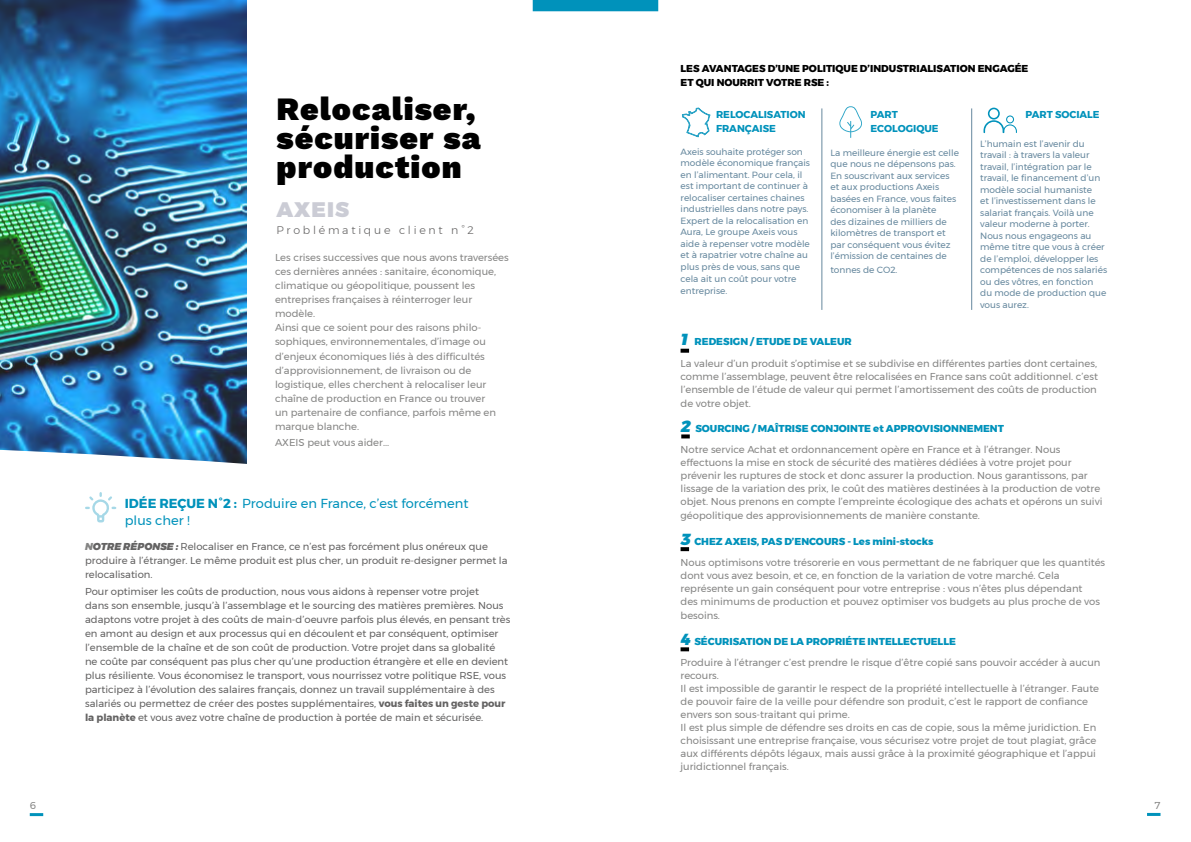
<style>
.page{position:relative;width:1191px;height:842px;background:#fff}
.page>*{position:absolute;margin:0;border:0;box-sizing:border-box;transform-origin:0 0}
.t1{font:32px/29px "Work Sans";letter-spacing:.035em;color:#000}
.t2{font:900 21px "Montserrat";letter-spacing:.05em;color:#cbccd5}
.t3{font:13px/17px "Montserrat";color:#0092bb}
.t4{font:300 11px "Montserrat";letter-spacing:.25em;color:#646363}
.t5{font:10px/13px "Montserrat";color:#858584}
.t6{font:10px/14px "Montserrat";color:#646363}
.t7{font:800 10px/14px "Montserrat";color:#000}
.t8{font:700 10px/14px "Montserrat";color:#0092bb}
.t9{font:9px/11.5px "Montserrat";color:#66889e}
.s1{font-weight:700}
.s2{font-weight:900;font-style:italic;color:#858584}
.s3{font-weight:900;font-style:italic}
.s4{font-weight:900;font-style:italic;font-size:16px;color:#0092bb}
.s5{font-weight:800;color:#0092bb}
</style>
<div class="page">
<svg style="left:1147px;top:813px;width:13px;height:3px"></svg>
<svg style="left:30px;top:813px;width:13px;height:3px"></svg>
<img style="left:0;top:0;width:247px;height:420px">
<svg style="left:0;top:420px;width:690px;height:232px"></svg>
<svg style="left:85px;top:492px;width:31px;height:31px"></svg>
<div style="left:533px;top:0;width:125px;height:11px;background:#0092bb"></div>
<hr style="left:821px;top:108px;width:1px;height:202px;background:#66889e">
<hr style="left:971px;top:108px;width:1px;height:202px;background:#66889e">
<svg style="left:682px;top:107px;width:29px;height:31px"></svg>
<svg style="left:680px;top:349px;width:9px;height:4px"></svg>
<svg style="left:839px;top:106px;width:23px;height:32px"></svg>
<svg style="left:681px;top:434px;width:9px;height:4px"></svg>
<svg style="left:680px;top:547px;width:9px;height:4px"></svg>
<svg style="left:680px;top:647px;width:9px;height:4px"></svg>
<svg style="left:983px;top:108px;width:34px;height:25px"></svg>
<h1 class="t1" style="left:276px;top:93px;width:206px">Relocaliser, sécuriser sa production</h1>
<h2 class="t2" style="left:276px;top:192px;width:74px">AXEIS</h2>
<p class="t4" style="left:276px;top:222px;width:199px">Problématique client n°2</p>
<p class="t5" style="left:275px;top:251px;width:235px;line-height:14px">Les crises successives que nous avons traversées ces dernières années : sanitaire, économique, climatique ou géopolitique, poussent les entreprises françaises à réinterroger leur modèle.<br>Ainsi que ce soient pour des raisons philo&shy;sophiques, environnementales, d’image ou d’enjeux économiques liés à des difficultés d’approvisionnement, de livraison ou de logistique, elles cherchent à relocaliser leur chaîne de production en France ou trouver<br>un partenaire de confiance, parfois même en marque blanche.</p>
<p class="t5" style="left:275px;top:436px;width:116px">AXEIS peut vous aider...</p>
<h3 class="t3" style="left:125px;top:495px;width:345px"><span class="s1">IDÉE REÇUE N°2 :</span> Produire en France, c’est forcément plus cher !</h3>
<p class="t6" style="left:85px;top:540px;width:424px"><span class="s2">N</span><span class="s3">OTRE RÉPONSE :</span> Relocaliser en France, ce n’est pas forcément plus onéreux que produire à l’étranger. Le même produit est plus cher, un produit re-designer permet la relocalisation.</p>
<p class="t6" style="left:85px;top:585px;width:427px">Pour optimiser les coûts de production, nous vous aidons à repenser votre projet<br>dans son ensemble, jusqu’à l’assemblage et le sourcing des matières premières. Nous adaptons votre projet à des coûts de main-d’oeuvre parfois plus élevés, en pensant très en amont au design et aux processus qui en découlent et par conséquent, optimiser l’ensemble de la chaîne et de son coût de production. Votre projet dans sa globalité<br>ne coûte par conséquent pas plus cher qu’une production étrangère et elle en devient plus résiliente. Vous économisez le transport, vous nourrissez votre politique RSE, vous participez à l’évolution des salaires français, donnez un travail supplémentaire à des salariés ou permettez de créer des postes supplémentaires, <span class="s1">vous faites un geste pour la planète</span> et vous avez votre chaîne de production à portée de main et sécurisée.</p>
<p class="t7" style="left:680px;top:61px;width:349px">LES AVANTAGES D’UNE POLITIQUE D’INDUSTRIALISATION ENGAGÉE<br>ET QUI NOURRIT VOTRE RSE :</p>
<p class="t8" style="left:716px;top:108px;width:91px">RELOCALISATION<br>FRANÇAISE</p>
<p class="t9" style="left:680px;top:146px;width:131px">Axeis souhaite protéger son modèle économique français en l’alimentant. Pour cela, il est important de continuer à relocaliser certaines chaines industrielles dans notre pays.<br>Expert de la relocalisation en<br>Aura, Le groupe Axeis vous aide à repenser votre modèle et à rapatrier votre chaîne au plus près de vous, sans que cela ait un coût pour votre entreprise.</p>
<p class="t8" style="left:870px;top:108px;width:70px">PART<br>ECOLOGIQUE</p>
<p class="t9" style="left:830px;top:147px;width:130px">La meilleure énergie est celle que nous ne dépensons pas.<br>En souscrivant aux services et aux productions Axeis basées en France, vous faites économiser à la planète<br>des dizaines de milliers de kilomètres de transport et par conséquent vous évitez l’émission de centaines de</p>
<p class="t9" style="left:830px;top:264px;width:69px">tonnes de CO2.</p>
<p class="t8" style="left:1025px;top:108px;width:76px">PART SOCIALE</p>
<p class="t9" style="left:980px;top:138px;width:128px">L’humain est l’avenir du travail : à travers la valeur travail, l’intégration par le travail, le financement d’un modèle social humaniste<br>et l’investissement dans le salariat français. Voilà une valeur moderne à porter.<br>Nous nous engageons au même titre que vous à créer de l’emploi, développer les compétences de nos salariés ou des vôtres, en fonction du mode de production que vous aurez.</p>
<p class="t5" style="left:680px;top:331px;width:418px;line-height:21.5px"><span class="s4">1</span> <span class="s5">REDESIGN / ETUDE DE VALEUR<br></span>La valeur d’un produit s’optimise et se subdivise en différentes parties dont certaines,</p>
<p class="t5" style="left:680px;top:369px;width:419px">comme l’assemblage, peuvent être relocalisées en France sans coût additionnel. c’est l’ensemble de l’étude de valeur qui permet l’amortissement des coûts de production</p>
<p class="t5" style="left:680px;top:396px;width:72px">de votre objet.</p>
<p class="t5" style="left:680px;top:417px;width:381px;line-height:21.5px"><span class="s4">2</span> <span class="s5">SOURCING / MAÎTRISE CONJOINTE et APPROVISIONNEMENT<br></span>Notre service Achat et ordonnancement opère en France et à l’étranger. Nous</p>
<p class="t5" style="left:680px;top:456px;width:423px">effectuons la mise en stock de sécurité des matières dédiées à votre projet pour prévenir les ruptures de stock et donc assurer la production. Nous garantissons, par lissage de la variation des prix, le coût des matières destinées à la production de votre objet. Nous prenons en compte l’empreinte écologique des achats et opérons un suivi</p>
<p class="t5" style="left:680px;top:509px;width:301px">géopolitique des approvisionnements de manière constante.</p>
<p class="t5" style="left:680px;top:530px;width:426px;line-height:21.5px"><span class="s4">3</span> <span class="s5">CHEZ AXEIS, PAS D’ENCOURS - Les mini-stocks<br></span>Nous optimisons votre trésorerie en vous permettant de ne fabriquer que les quantités</p>
<p class="t5" style="left:680px;top:569px;width:421px">dont vous avez besoin, et ce, en fonction de la variation de votre marché. Cela représente un gain conséquent pour votre entreprise : vous n’êtes plus dépendant des minimums de production et pouvez optimiser vos budgets au plus proche de vos</p>
<p class="t5" style="left:680px;top:609px;width:41px">besoins.</p>
<p class="t5" style="left:680px;top:630px;width:421px;line-height:21.5px"><span class="s4">4</span> <span class="s5">SÉCURISATION DE LA PROPRIÉTE INTELLECTUELLE<br></span>Produire à l’étranger c’est prendre le risque d’être copié sans pouvoir accéder à aucun</p>
<p class="t5" style="left:680px;top:669px;width:420px">recours.<br>Il est impossible de garantir le respect de la propriété intellectuelle à l’étranger. Faute de pouvoir faire de la veille pour défendre son produit, c’est le rapport de confiance envers son sous-traitant qui prime.<br>Il est plus simple de défendre ses droits en cas de copie, sous la même juridiction. En choisissant une entreprise française, vous sécurisez votre projet de tout plagiat, grâce aux différents dépôts légaux, mais aussi grâce à la proximité géographique et l’appui juridictionnel français.</p>
<p class="t5" style="left:30px;top:799px;width:8px">6</p>
<p class="t5" style="left:1154px;top:799px;width:7px">7</p>
</div>
